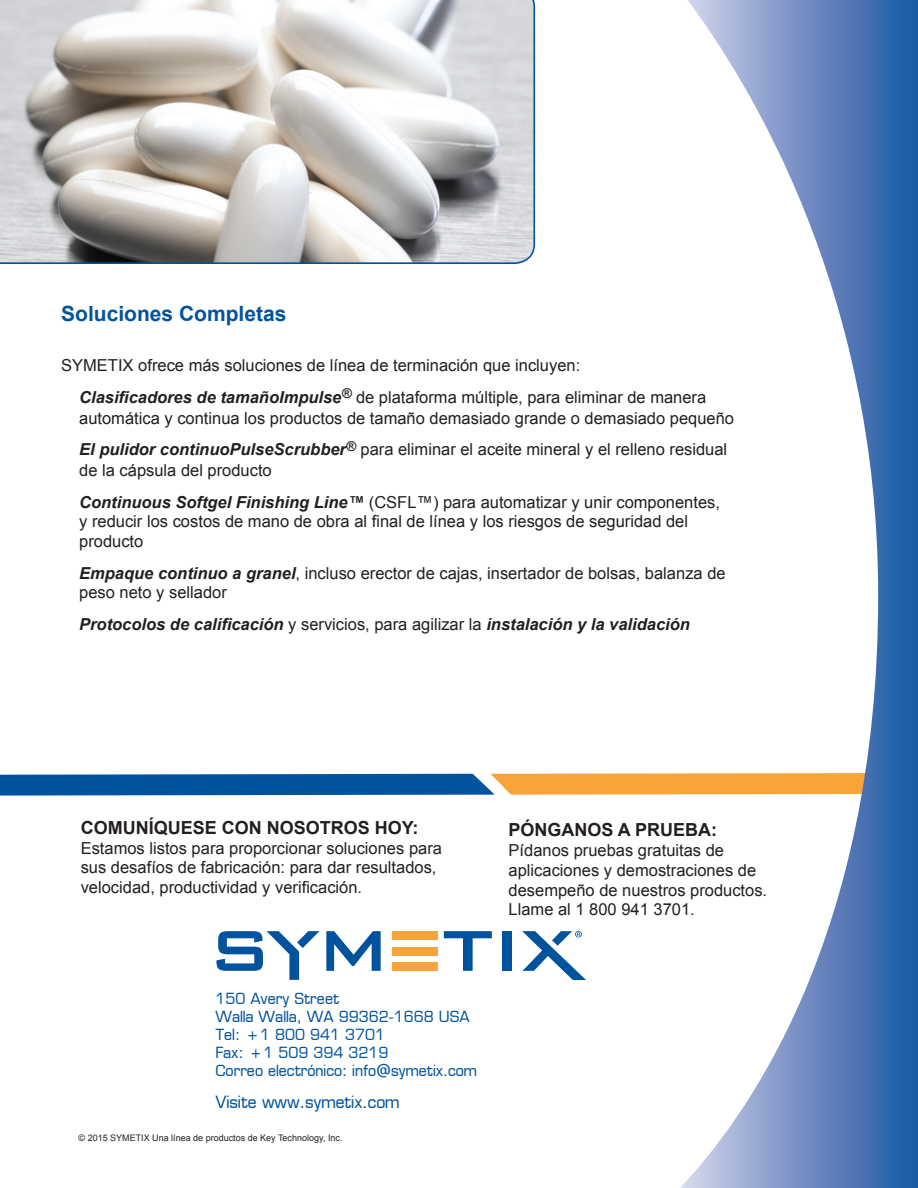
<style>
.page{position:relative;width:918px;height:1188px;background:#fff}
.page>*{position:absolute;margin:0;border:0;box-sizing:border-box;transform-origin:0 0}
.t1{font:700 21px "Arial";color:#01539d}
.t2{font:700 18px "Arial";color:#231f20}
.t3{font:16.5px/19.8px "Arial";color:#231f20}
.t4{font:italic 700 16.5px "Arial";color:#231f20}
.t5{font:16.5px "Microstyle ATT";color:#01539d}
.t6{font:15px "Microstyle ATT";color:#01539d}
.t7{font:9px "Arial";color:#231f20}
.s1{font-weight:700;font-style:italic}
.s2{font-weight:400;font-style:normal}
</style>
<div class="page">
<svg style="left:0;top:773px;width:680px;height:23px;background:#597990"></svg>
<svg style="left:680px;top:0;width:238px;height:1188px"></svg>
<svg style="left:216px;top:931px;width:104px;height:49px"></svg>
<svg style="left:326px;top:931px;width:55px;height:40px"></svg>
<svg style="left:444px;top:931px;width:48px;height:40px"></svg>
<div style="left:502px;top:931px;width:9px;height:40px;background:#01539d"></div>
<div style="left:392px;top:931px;width:45px;height:8px;background:#f9a33b"></div>
<div style="left:392px;top:947px;width:45px;height:8px;background:#f9a33b"></div>
<div style="left:392px;top:963px;width:45px;height:8px;background:#f9a33b"></div>
<svg style="left:522px;top:931px;width:64px;height:49px"></svg>
<svg style="left:0;top:0;width:535px;height:264px"></svg>
<p class="t1" style="left:61px;top:299px;width:227px">Soluciones Completas</p>
<p class="t3" style="left:61px;top:355px;width:521px">SYMETIX ofrece más soluciones de línea de terminación que incluyen:</p>
<p class="t3" style="left:79px;top:386px;width:656px;line-height:21px"><span class="s1">Clasificadores de tamañoImpulse</span><sup>®</sup> de plataforma múltiple, para eliminar de manera automática y continua los productos de tamaño demasiado grande o demasiado pequeño</p>
<p class="t3" style="left:79px;top:439px;width:650px;line-height:21px"><span class="s1">El pulidor continuoPulseScrubber</span><sup>®</sup> para eliminar el aceite mineral y el relleno residual de la cápsula del producto</p>
<p class="t3" style="left:79px;top:492px;width:642px"><span class="s1">Continuous Softgel Finishing Line™</span> (CSFL™) para automatizar y unir componentes, y reducir los costos de mano de obra al final de línea y los riesgos de seguridad del producto</p>
<p class="t3" style="left:79px;top:563px;width:648px"><span class="s1">Empaque continuo a granel</span>, incluso erector de cajas, insertador de bolsas, balanza de peso neto y sellador</p>
<p class="t4" style="left:79px;top:613px;width:612px">Protocolos de calificación <span class="s2">y servicios, para agilizar la</span> instalación y la validación</p>
<p class="t2" style="left:81px;top:815px;width:339px">COMUNÍQUESE CON NOSOTROS HOY:</p>
<p class="t3" style="left:81px;top:838px;width:363px">Estamos listos para proporcionar soluciones para sus desafíos de fabricación: para dar resultados, velocidad, productividad y verificación.</p>
<p class="t6" style="left:215px;top:989px;width:125px">150 Avery Street</p>
<p class="t6" style="left:215px;top:1007px;width:256px">Walla Walla, WA 99362-1668 USA</p>
<p class="t6" style="left:215px;top:1025px;width:171px">Tel: +1 800 941 3701</p>
<p class="t6" style="left:215px;top:1043px;width:175px">Fax: +1 509 394 3219</p>
<p class="t6" style="left:215px;top:1061px;width:263px">Correo electrónico: info@symetix.com</p>
<p class="t5" style="left:215px;top:1092px;width:186px">Visite www.symetix.com</p>
<p class="t7" style="left:79px;top:1131px;width:265px">© 2015 SYMETIX Una línea de productos de Key Technology, Inc.</p>
<p class="t2" style="left:509px;top:818px;width:210px">PÓNGANOS A PRUEBA:</p>
<p class="t3" style="left:509px;top:841px;width:260px">Pídanos pruebas gratuitas de aplicaciones y demostraciones de desempeño de nuestros productos.<br>Llame al 1 800 941 3701.</p>
</div>
